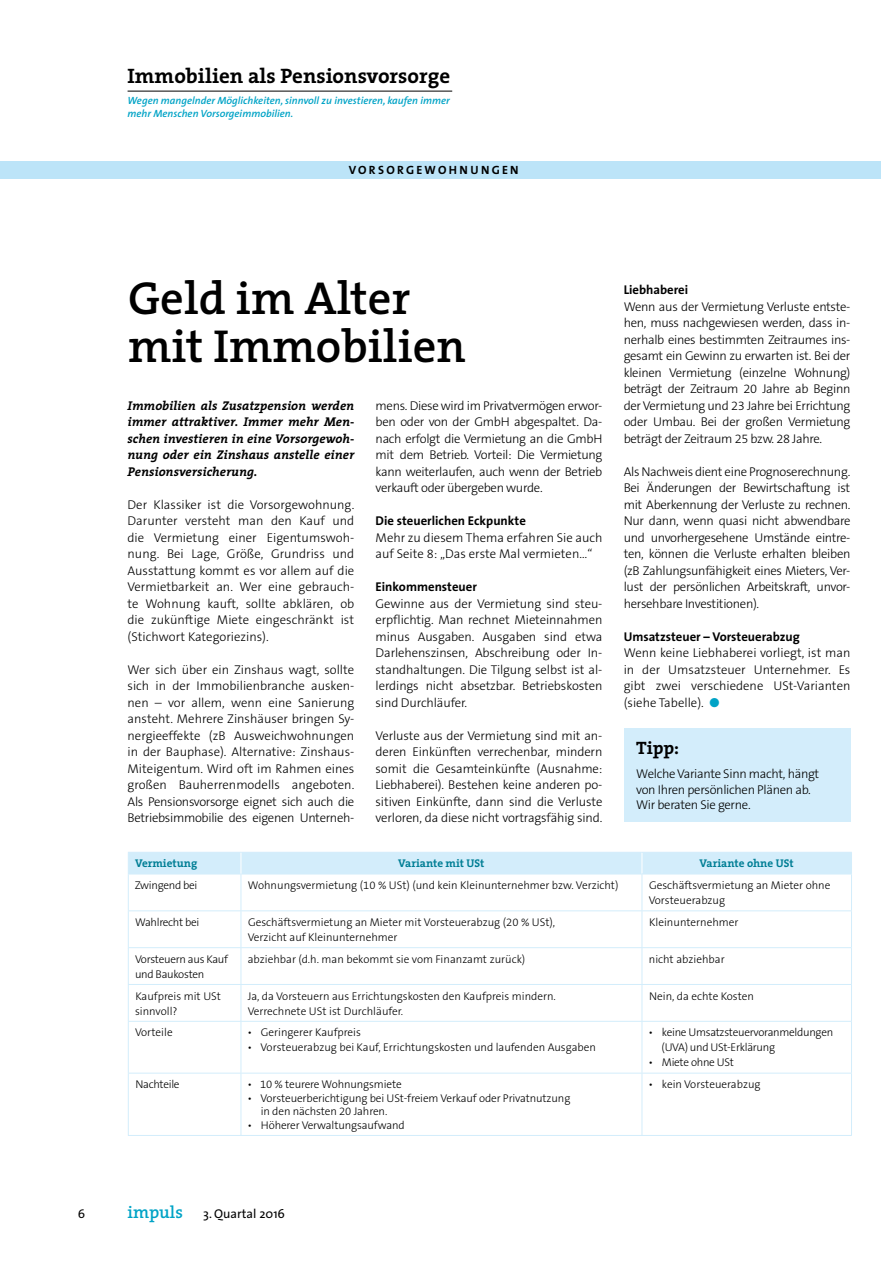
<style>
.page{position:relative;width:893px;height:1263px;background:#fff}
.page>*{position:absolute;margin:0;border:0;box-sizing:border-box;transform-origin:0 0}
.t1{font:600 46.5px/48px "The Serif";color:#000}
.t2{font:700 21px "The Serif";color:#000}
.t3{font:700 18px "The Serif";color:#000}
.t4{font:300 12.75px/16.5px "The Sans B3";letter-spacing:-.025em;color:#000;text-align:justify}
.t5{font:italic 700 12.75px/16.5px "The Serif";color:#000;text-align:justify}
.t6{font:700 12.75px "The Sans";color:#000}
.t7{font:300 12.75px/16.5px "The Sans B3";color:#000}
.t8{font:12.75px "The Sans";color:#000}
.t9{font:12.75px "The Sans Caps";color:#000}
.t10{font:12px "The Sans Bold Caps";letter-spacing:.19em;color:#000}
.t11{font:300 11.25px/15px "The Sans B3";color:#000}
.t12{font:300 11.25px/15px "The Sans B3";letter-spacing:-.025em;color:#000}
.t13{font:700 11.25px "The Serif";color:#007e95}
.t14{font:italic 600 10.5px/12.8px "The Sans";color:#00a3c6}
.s1{color:#00a3c6}
.s2{font-family:"The Serif";font-weight:600;font-size:17.25px;color:#00a3c6}
</style>
<div class="page">
<hr style="left:128px;top:91px;width:324px;height:1px;background:#000">
<div style="left:0;top:162px;width:880px;height:17px;background:#bce4f8"></div>
<svg style="left:129px;top:875px;width:722px;height:260px"></svg>
<hr style="left:128px;top:874px;width:113px;height:1px;background:#d3edfb">
<hr style="left:128px;top:874px;width:1px;height:36px;background:#d3edfb">
<hr style="left:241px;top:874px;width:401px;height:1px;background:#d3edfb">
<hr style="left:241px;top:874px;width:1px;height:36px;background:#d3edfb">
<hr style="left:642px;top:874px;width:1px;height:36px;background:#d3edfb">
<hr style="left:851px;top:874px;width:1px;height:36px;background:#d3edfb">
<div style="left:128px;top:852px;width:724px;height:22px;background:#d3edfb"></div>
<hr style="left:642px;top:874px;width:210px;height:1px;background:#d3edfb">
<hr style="left:128px;top:910px;width:113px;height:1px;background:#d3edfb">
<hr style="left:128px;top:911px;width:1px;height:36px;background:#d3edfb">
<hr style="left:241px;top:910px;width:401px;height:1px;background:#d3edfb">
<hr style="left:241px;top:911px;width:1px;height:36px;background:#d3edfb">
<hr style="left:642px;top:910px;width:210px;height:1px;background:#d3edfb">
<hr style="left:642px;top:911px;width:1px;height:36px;background:#d3edfb">
<hr style="left:851px;top:911px;width:1px;height:36px;background:#d3edfb">
<hr style="left:128px;top:947px;width:113px;height:1px;background:#d3edfb">
<hr style="left:128px;top:948px;width:1px;height:36px;background:#d3edfb">
<hr style="left:241px;top:947px;width:401px;height:1px;background:#d3edfb">
<hr style="left:241px;top:948px;width:1px;height:36px;background:#d3edfb">
<hr style="left:642px;top:947px;width:210px;height:1px;background:#d3edfb">
<hr style="left:642px;top:948px;width:1px;height:36px;background:#d3edfb">
<hr style="left:851px;top:948px;width:1px;height:36px;background:#d3edfb">
<hr style="left:128px;top:984px;width:113px;height:1px;background:#d3edfb">
<hr style="left:128px;top:985px;width:1px;height:36px;background:#d3edfb">
<hr style="left:642px;top:984px;width:210px;height:1px;background:#d3edfb">
<hr style="left:851px;top:985px;width:1px;height:36px;background:#d3edfb">
<hr style="left:128px;top:1021px;width:113px;height:1px;background:#d3edfb">
<hr style="left:128px;top:1022px;width:1px;height:51px;background:#d3edfb">
<hr style="left:642px;top:1021px;width:210px;height:1px;background:#d3edfb">
<hr style="left:851px;top:1022px;width:1px;height:51px;background:#d3edfb">
<hr style="left:128px;top:1073px;width:113px;height:1px;background:#d3edfb">
<hr style="left:128px;top:1073px;width:1px;height:62px;background:#d3edfb">
<hr style="left:241px;top:1073px;width:1px;height:62px;background:#d3edfb">
<hr style="left:642px;top:1073px;width:210px;height:1px;background:#d3edfb">
<hr style="left:642px;top:1073px;width:1px;height:62px;background:#d3edfb">
<hr style="left:851px;top:1073px;width:1px;height:62px;background:#d3edfb">
<hr style="left:128px;top:1135px;width:113px;height:1px;background:#d3edfb">
<hr style="left:241px;top:1135px;width:401px;height:1px;background:#d3edfb">
<hr style="left:642px;top:1135px;width:210px;height:1px;background:#d3edfb">
<hr style="left:241px;top:984px;width:401px;height:1px;background:#d3edfb">
<hr style="left:241px;top:985px;width:1px;height:36px;background:#d3edfb">
<hr style="left:642px;top:985px;width:1px;height:36px;background:#d3edfb">
<hr style="left:241px;top:1021px;width:401px;height:1px;background:#d3edfb">
<hr style="left:241px;top:1022px;width:1px;height:51px;background:#d3edfb">
<hr style="left:642px;top:1022px;width:1px;height:51px;background:#d3edfb">
<hr style="left:241px;top:1073px;width:401px;height:1px;background:#d3edfb">
<div style="left:624px;top:728px;width:226px;height:94px;background:#d3edfb"></div>
<h2 class="t2" style="left:128px;top:59px;width:324px">Immobilien als Pensionsvorsorge</h2>
<p class="t14" style="left:128px;top:94px;width:324px">Wegen mangelnder Möglichkeiten, sinnvoll zu investieren, kaufen immer mehr Menschen Vorsorgeimmobilien.</p>
<p class="t10" style="left:349px;top:160px;width:171px">VORSORGEWOHNUNGEN</p>
<h1 class="t1" style="left:128px;top:273px;width:339px">Geld im Alter mit Immobilien</h1>
<p class="t6" style="left:624px;top:279px;width:66px">Liebhaberei</p>
<p class="t4" style="left:624px;top:299px;width:228px">Wenn aus der Vermietung Verluste entste&shy;hen, muss nachgewiesen werden, dass in&shy;nerhalb eines bestimmten Zeitraumes ins&shy;gesamt ein Gewinn zu erwarten ist. Bei der kleinen Vermietung (einzelne Wohnung) beträgt der Zeitraum 20 Jahre ab Beginn der Vermietung und 23 Jahre bei Errichtung oder Umbau. Bei der großen Vermietung beträgt der Zeitraum 25 bzw. 28 Jahre.</p>
<p class="t4" style="left:624px;top:464px;width:228px">Als Nachweis dient eine Prognoserechnung.<br>Bei Änderungen der Bewirtschaftung ist mit Aberkennung der Verluste zu rechnen.<br>Nur dann, wenn quasi nicht abwendbare und unvorhergesehene Umstände eintre&shy;ten, können die Verluste erhalten bleiben (zB Zahlungsunfähigkeit eines Mieters, Ver&shy;lust der persönlichen Arbeitskraft, unvor&shy;hersehbare Investitionen).</p>
<p class="t6" style="left:624px;top:626px;width:178px">Umsatzsteuer – Vorsteuerabzug</p>
<p class="t4" style="left:624px;top:645px;width:228px">Wenn keine Liebhaberei vorliegt, ist man in der Umsatzsteuer Unternehmer. Es gibt zwei verschiedene USt-Varianten (siehe Tabelle). <span class="s1">●</span></p>
<p class="t5" style="left:128px;top:397px;width:228px">Immobilien als Zusatzpension werden immer attraktiver. Immer mehr Men&shy;schen investieren in eine Vorsorgewoh&shy;nung oder ein Zinshaus anstelle einer Pensionsversicherung.</p>
<p class="t4" style="left:128px;top:497px;width:228px">Der Klassiker ist die Vorsorgewohnung.<br>Darunter versteht man den Kauf und die Vermietung einer Eigentumswoh&shy;nung. Bei Lage, Größe, Grundriss und Ausstattung kommt es vor allem auf die Vermietbarkeit an. Wer eine gebrauch&shy;te Wohnung kauft, sollte abklären, ob die zukünftige Miete eingeschränkt ist (Stichwort Kategoriezins).</p>
<p class="t4" style="left:128px;top:662px;width:228px">Wer sich über ein Zinshaus wagt, sollte sich in der Immobilienbranche ausken&shy;nen – vor allem, wenn eine Sanierung ansteht. Mehrere Zinshäuser bringen Sy&shy;nergieeffekte (zB Ausweichwohnungen in der Bauphase). Alternative: Zinshaus-Miteigentum. Wird oft im Rahmen eines großen Bauherrenmodells angeboten.<br>Als Pensionsvorsorge eignet sich auch die Betriebsimmobilie des eigenen Unterneh-</p>
<p class="t4" style="left:376px;top:398px;width:228px">mens. Diese wird im Privatvermögen erwor&shy;ben oder von der GmbH abgespaltet. Da&shy;nach erfolgt die Vermietung an die GmbH mit dem Betrieb. Vorteil: Die Vermietung kann weiterlaufen, auch wenn der Betrieb verkauft oder übergeben wurde.</p>
<p class="t6" style="left:376px;top:510px;width:152px">Die steuerlichen Eckpunkte</p>
<p class="t7" style="left:376px;top:530px;width:228px">Mehr zu diesem Thema erfahren Sie auch auf Seite 8: „Das erste Mal vermieten…“</p>
<p class="t6" style="left:376px;top:576px;width:103px">Einkommensteuer</p>
<p class="t4" style="left:376px;top:596px;width:228px">Gewinne aus der Vermietung sind steu&shy;erpflichtig. Man rechnet Mieteinnahmen minus Ausgaben. Ausgaben sind etwa Darlehenszinsen, Abschreibung oder In&shy;standhaltungen. Die Tilgung selbst ist al&shy;lerdings nicht absetzbar. Betriebskosten sind Durchläufer.</p>
<p class="t4" style="left:376px;top:728px;width:228px">Verluste aus der Vermietung sind mit an&shy;deren Einkünften verrechenbar, mindern somit die Gesamteinkünfte (Ausnahme:<br>Liebhaberei). Bestehen keine anderen po&shy;sitiven Einkünfte, dann sind die Verluste verloren, da diese nicht vortragsfähig sind.</p>
<h3 class="t3" style="left:636px;top:733px;width:44px">Tipp:</h3>
<p class="t4" style="left:636px;top:767px;width:184px;line-height:15.3px;text-align:left">Welche Variante Sinn macht, hängt von Ihren persönlichen Plänen ab.<br>Wir beraten Sie gerne.</p>
<p class="t13" style="left:135px;top:854px;width:64px">Vermietung</p>
<p class="t13" style="left:398px;top:854px;width:88px">Variante mit USt</p>
<p class="t13" style="left:700px;top:854px;width:96px">Variante ohne USt</p>
<p class="t12" style="left:135px;top:878px;width:64px">Zwingend bei</p>
<p class="t11" style="left:248px;top:878px;width:372px">Wohnungsvermietung (10 % USt) (und kein Kleinunternehmer bzw. Verzicht)</p>
<p class="t11" style="left:649px;top:878px;width:183px">Geschäftsvermietung an Mieter ohne<br>Vorsteuerabzug</p>
<p class="t12" style="left:135px;top:915px;width:66px">Wahlrecht bei</p>
<p class="t11" style="left:248px;top:915px;width:309px">Geschäftsvermietung an Mieter mit Vorsteuerabzug (20 % USt),<br>Verzicht auf Kleinunternehmer</p>
<p class="t11" style="left:649px;top:915px;width:91px">Kleinunternehmer</p>
<p class="t12" style="left:135px;top:952px;width:95px">Vorsteuern aus Kauf und Baukosten</p>
<p class="t11" style="left:248px;top:952px;width:279px">abziehbar (d.h. man bekommt sie vom Finanzamt zurück)</p>
<p class="t11" style="left:649px;top:952px;width:77px">nicht abziehbar</p>
<p class="t11" style="left:135px;top:989px;width:88px">Kaufpreis mit USt sinnvoll?</p>
<p class="t11" style="left:248px;top:989px;width:310px">Ja, da Vorsteuern aus Errichtungskosten den Kaufpreis mindern.<br>Verrechnete USt ist Durchläufer.</p>
<p class="t11" style="left:649px;top:989px;width:106px">Nein, da echte Kosten</p>
<p class="t11" style="left:135px;top:1025px;width:39px">Vorteile</p>
<p class="t11" style="left:248px;top:1025px;width:115px">• Geringerer Kaufpreis</p>
<p class="t11" style="left:248px;top:1040px;width:350px">• Vorsteuerabzug bei Kauf, Errichtungskosten und laufenden Ausgaben</p>
<p class="t12" style="left:662px;top:1025px;width:173px;text-indent:-13px">• keine Umsatzsteuervoranmeldungen (UVA) und USt-Erklärung</p>
<p class="t12" style="left:649px;top:1055px;width:87px">• Miete ohne USt</p>
<p class="t12" style="left:135px;top:1077px;width:46px">Nachteile</p>
<p class="t11" style="left:248px;top:1077px;width:156px">• 10 % teurere Wohnungsmiete</p>
<p class="t11" style="left:261px;top:1091px;width:311px;line-height:13.5px;text-indent:-13px">• Vorsteuerberichtigung bei USt-freiem Verkauf oder Privatnutzung in den nächsten 20 Jahren.</p>
<p class="t11" style="left:248px;top:1118px;width:159px">• Höherer Verwaltungsaufwand</p>
<p class="t9" style="left:78px;top:1203px;width:9px">6</p>
<p class="t8" style="left:128px;top:1203px;width:159px"><span class="s2">impuls</span> 3. Quartal 2016</p>
<p class="t11" style="left:649px;top:1077px;width:114px">• kein Vorsteuerabzug</p>
</div>
